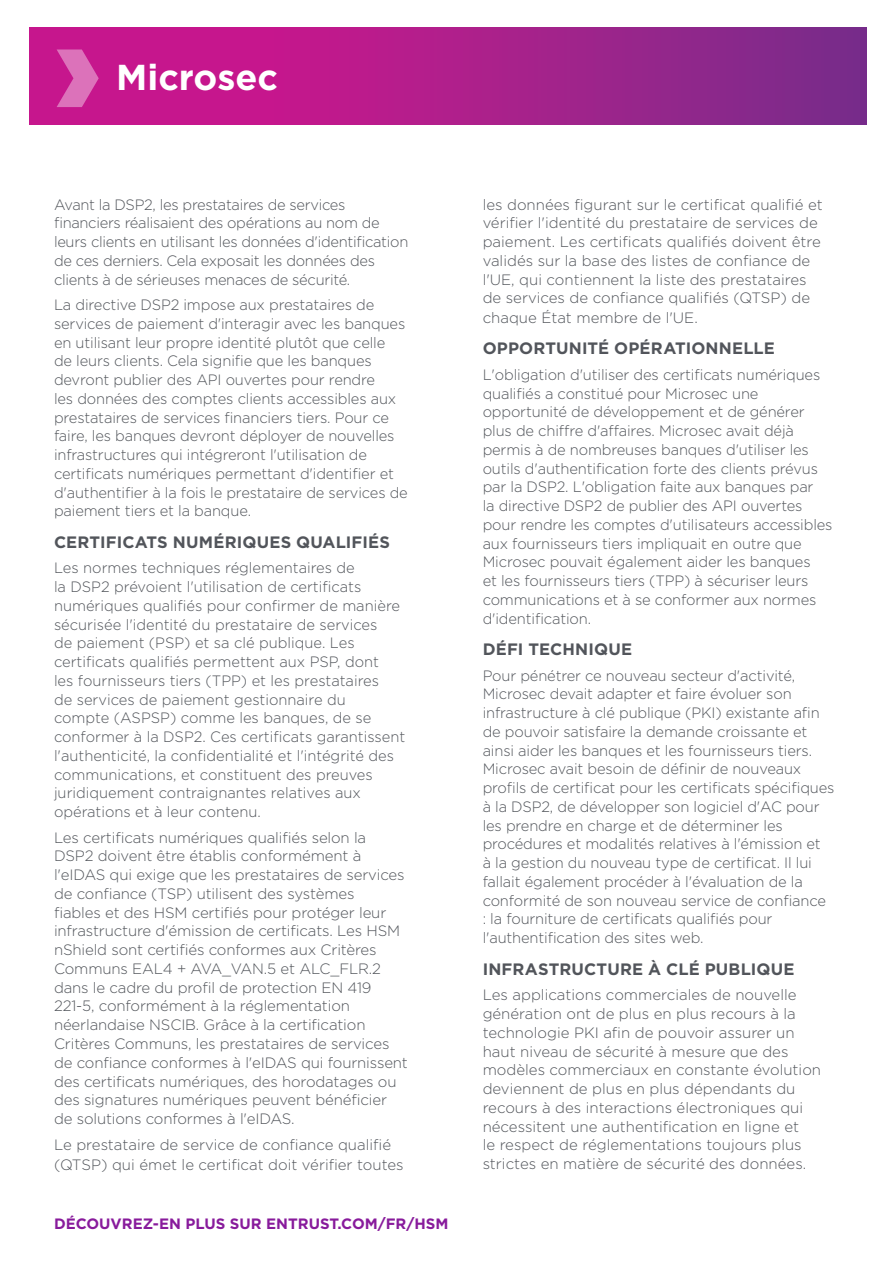
<style>
.page{position:relative;width:893px;height:1263px;background:#fff}
.page>*{position:absolute;margin:0;border:0;box-sizing:border-box;transform-origin:0 0}
.Company_Name{font:700 36px "Gotham";color:#fff}
.header_1{font:700 16.5px "Gotham";letter-spacing:.01em;color:#52555b}
.Body_copy{font:300 15px/18.8px "Gotham";letter-spacing:-.01em;color:#52555b}
.CTA_URL_front{font:700 15px "Gotham";color:#881b9c}
</style>
<div class="page">
<svg style="left:30px;top:27px;width:837px;height:98px;background:#a91f8b"></svg>
<svg style="left:57px;top:50px;width:42px;height:57px;background:#d34da8"></svg>
<p class="Company_Name" style="left:116px;top:54px;width:163px">Microsec</p>
<p class="Body_copy" style="left:54px;top:195px;width:356px">Avant la DSP2, les prestataires de services financiers réalisaient des opérations au nom de leurs clients en utilisant les données d'identification de ces derniers. Cela exposait les données des clients à de sérieuses menaces de sécurité.</p>
<p class="Body_copy" style="left:54px;top:295px;width:355px">La directive DSP2 impose aux prestataires de services de paiement d'interagir avec les banques en utilisant leur propre identité plutôt que celle<br>de leurs clients. Cela signifie que les banques devront publier des API ouvertes pour rendre<br>les données des comptes clients accessibles aux prestataires de services financiers tiers. Pour ce faire, les banques devront déployer de nouvelles infrastructures qui intégreront l'utilisation de certificats numériques permettant d'identifier et d'authentifier à la fois le prestataire de services de paiement tiers et la banque.</p>
<p class="header_1" style="left:54px;top:531px;width:337px">CERTIFICATS NUMÉRIQUES QUALIFIÉS</p>
<p class="Body_copy" style="left:54px;top:558px;width:353px">Les normes techniques réglementaires de<br>la DSP2 prévoient l'utilisation de certificats numériques qualifiés pour confirmer de manière sécurisée l'identité du prestataire de services<br>de paiement (PSP) et sa clé publique. Les certificats qualifiés permettent aux PSP, dont<br>les fournisseurs tiers (TPP) et les prestataires<br>de services de paiement gestionnaire du<br>compte (ASPSP) comme les banques, de se conformer à la DSP2. Ces certificats garantissent l'authenticité, la confidentialité et l'intégrité des communications, et constituent des preuves juridiquement contraignantes relatives aux opérations et à leur contenu.</p>
<p class="Body_copy" style="left:54px;top:828px;width:355px">Les certificats numériques qualifiés selon la DSP2 doivent être établis conformément à l'eIDAS qui exige que les prestataires de services de confiance (TSP) utilisent des systèmes<br>fiables et des HSM certifiés pour protéger leur infrastructure d'émission de certificats. Les HSM nShield sont certifiés conformes aux Critères Communs EAL4 + AVA_VAN.5 et ALC_FLR.2 dans le cadre du profil de protection EN 419<br>221-5, conformément à la réglementation néerlandaise NSCIB. Grâce à la certification Critères Communs, les prestataires de services de confiance conformes à l'eIDAS qui fournissent des certificats numériques, des horodatages ou des signatures numériques peuvent bénéficier de solutions conformes à l'eIDAS.</p>
<p class="Body_copy" style="left:54px;top:1135px;width:351px;line-height:19.5px">Le prestataire de service de confiance qualifié (QTSP) qui émet le certificat doit vérifier toutes</p>
<p class="CTA_URL_front" style="left:54px;top:1214px;width:396px">DÉCOUVREZ-EN PLUS SUR ENTRUST.COM/FR/HSM</p>
<p class="Body_copy" style="left:483px;top:194px;width:342px">les données figurant sur le certificat qualifié et vérifier l'identité du prestataire de services de paiement. Les certificats qualifiés doivent être validés sur la base des listes de confiance de l'UE, qui contiennent la liste des prestataires de services de confiance qualifiés (QTSP) de chaque État membre de l'UE.</p>
<p class="header_1" style="left:483px;top:338px;width:294px">OPPORTUNITÉ OPÉRATIONNELLE</p>
<p class="Body_copy" style="left:483px;top:365px;width:351px">L'obligation d'utiliser des certificats numériques qualifiés a constitué pour Microsec une opportunité de développement et de générer plus de chiffre d'affaires. Microsec avait déjà permis à de nombreuses banques d'utiliser les outils d'authentification forte des clients prévus par la DSP2. L'obligation faite aux banques par<br>la directive DSP2 de publier des API ouvertes pour rendre les comptes d'utilisateurs accessibles aux fournisseurs tiers impliquait en outre que Microsec pouvait également aider les banques<br>et les fournisseurs tiers (TPP) à sécuriser leurs communications et à se conformer aux normes d'identification.</p>
<p class="header_1" style="left:483px;top:638px;width:151px">DÉFI TECHNIQUE</p>
<p class="Body_copy" style="left:483px;top:666px;width:353px">Pour pénétrer ce nouveau secteur d'activité, Microsec devait adapter et faire évoluer son infrastructure à clé publique (PKI) existante afin de pouvoir satisfaire la demande croissante et ainsi aider les banques et les fournisseurs tiers.<br>Microsec avait besoin de définir de nouveaux profils de certificat pour les certificats spécifiques à la DSP2, de développer son logiciel d'AC pour les prendre en charge et de déterminer les procédures et modalités relatives à l'émission et<br>à la gestion du nouveau type de certificat. Il lui fallait également procéder à l'évaluation de la conformité de son nouveau service de confiance<br>: la fourniture de certificats qualifiés pour l'authentification des sites web.</p>
<p class="header_1" style="left:483px;top:958px;width:313px">INFRASTRUCTURE À CLÉ PUBLIQUE</p>
<p class="Body_copy" style="left:483px;top:985px;width:340px">Les applications commerciales de nouvelle génération ont de plus en plus recours à la technologie PKI afin de pouvoir assurer un haut niveau de sécurité à mesure que des modèles commerciaux en constante évolution deviennent de plus en plus dépendants du recours à des interactions électroniques qui nécessitent une authentification en ligne et<br>le respect de réglementations toujours plus strictes en matière de sécurité des données.</p>
</div>
